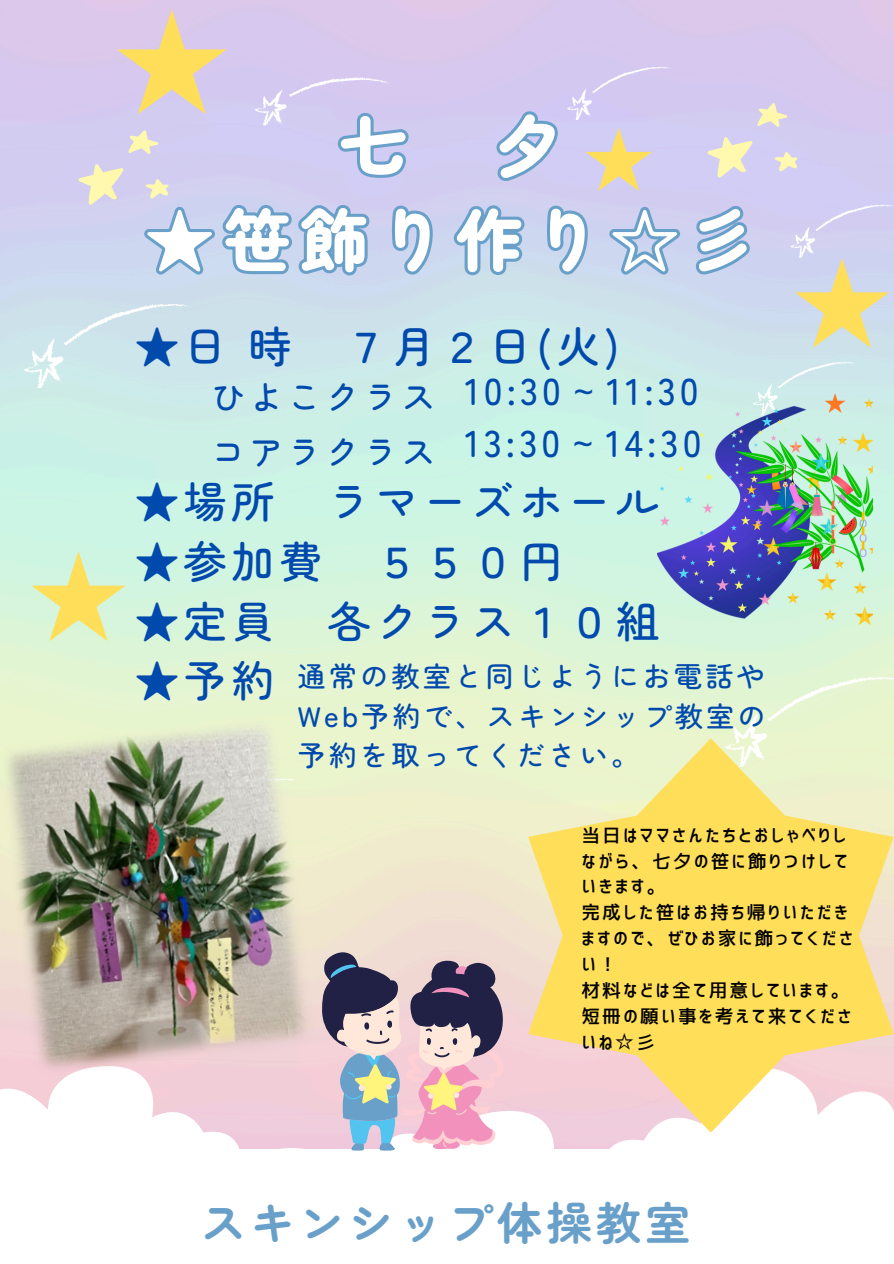
<style>
.page{position:relative;width:894px;height:1264px;background:#fff}
.page>*{position:absolute;margin:0;border:0;box-sizing:border-box;transform-origin:0 0}
.t1{font:900 68.25px "Zen Maru Gothic";letter-spacing:.135em;color:#fff}
.t2{font:700 45.3px "Zen Maru Gothic";letter-spacing:.09em;color:#69a0c9}
.t3{font:500 43.2px "Zen Maru Gothic";letter-spacing:.11em;color:#004aad}
.t4{font:500 37.2px "Zen Maru Gothic";letter-spacing:.11em;color:#004aad}
.t5{font:500 34.2px "Zen Maru Gothic";letter-spacing:.11em;color:#004aad}
.t6{font:500 28.2px/39.3px "Zen Maru Gothic";letter-spacing:.11em;color:#004aad;text-align:justify}
.t7{font:18.75px/25.8px "Corporate Logo Medium";letter-spacing:.11em;color:#000}
.s1{font-family:"Wen Quan Yi Micro Hei";font-weight:400}
</style>
<div class="page">
<img style="left:0;top:0;width:893px;height:1109px">
<svg style="left:0;top:1081px;width:109px;height:29px"></svg>
<svg style="left:555px;top:1132px;width:94px;height:17px;fill:#f0cddc"></svg>
<svg style="left:109px;top:949px;width:399px;height:202px;background:#c7b4bf"></svg>
<svg style="left:725px;top:676px;width:168px;height:62px;background:#e7f5d2"></svg>
<svg style="left:24px;top:303px;width:164px;height:85px;background:#cfe6ec"></svg>
<svg style="left:752px;top:361px;width:104px;height:27px;background:#cfe8eb"></svg>
<svg style="left:78px;top:130px;width:90px;height:75px;background:#dbd6e1"></svg>
<svg style="left:139px;top:200px;width:615px;height:80px;background:#aac2e2"></svg>
<svg style="left:707px;top:103px;width:90px;height:75px;background:#dbd5e4"></svg>
<img style="left:0;top:710px;width:321px;height:371px">
<svg style="left:528px;top:738px;width:365px;height:394px;background:#f9e18a"></svg>
<img style="left:657px;top:388px;width:215px;height:247px">
<svg style="left:31px;top:551px;width:95px;height:90px;background:#e1edb2"></svg>
<svg style="left:790px;top:204px;width:103px;height:144px;background:#d8d7d3"></svg>
<svg style="left:117px;top:9px;width:110px;height:105px;background:#e4cfbd"></svg>
<svg style="left:252px;top:59px;width:418px;height:132px;background:#cdc9eb"></svg>
<p class="t1" style="left:339px;top:93px;width:70px">七</p>
<p class="t1" style="left:494px;top:93px;width:70px">夕</p>
<p class="t1" style="left:145px;top:187px;width:612px">★笹飾り作り☆彡</p>
<p class="t3" style="left:135px;top:313px;width:486px">★日時 ７月２日(火)</p>
<h2 class="t4" style="left:465px;top:362px;width:235px">10:30<span class="s1">～</span>11:30</h2>
<p class="t5" style="left:211px;top:425px;width:226px">コアラクラス</p>
<h2 class="t4" style="left:465px;top:413px;width:238px">13:30<span class="s1">～</span>14:30</h2>
<p class="t5" style="left:211px;top:370px;width:226px">ひよこクラス</p>
<h1 class="t3" style="left:135px;top:468px;width:525px">★場所 ラマーズホール</h1>
<h1 class="t3" style="left:135px;top:528px;width:429px">★参加費 ５５０円</h1>
<h1 class="t3" style="left:135px;top:587px;width:525px">★定員 各クラス１０組</h1>
<h1 class="t3" style="left:135px;top:647px;width:141px">★予約</h1>
<h2 class="t6" style="left:297px;top:655px;width:470px">通常の教室と同じようにお電話やWeb予約で、スキンシップ教室の予約を取ってください。</h2>
<h3 class="t7" style="left:581px;top:822px;width:268px;text-align:justify">当日はママさんたちとおしゃべりしながら、七夕の笹に飾りつけしていきます。</h3>
<h3 class="t7" style="left:581px;top:899px;width:273px">完成した笹はお持ち帰りいただきますので、ぜひお家に飾ってください！</h3>
<p class="t7" style="left:581px;top:977px;width:269px">材料などは全て用意しています。</p>
<h3 class="t7" style="left:581px;top:1003px;width:271px">短冊の願い事を考えて来てくださいね☆彡</h3>
<p class="t2" style="left:201px;top:1187px;width:491px">スキンシップ体操教室</p>
</div>
